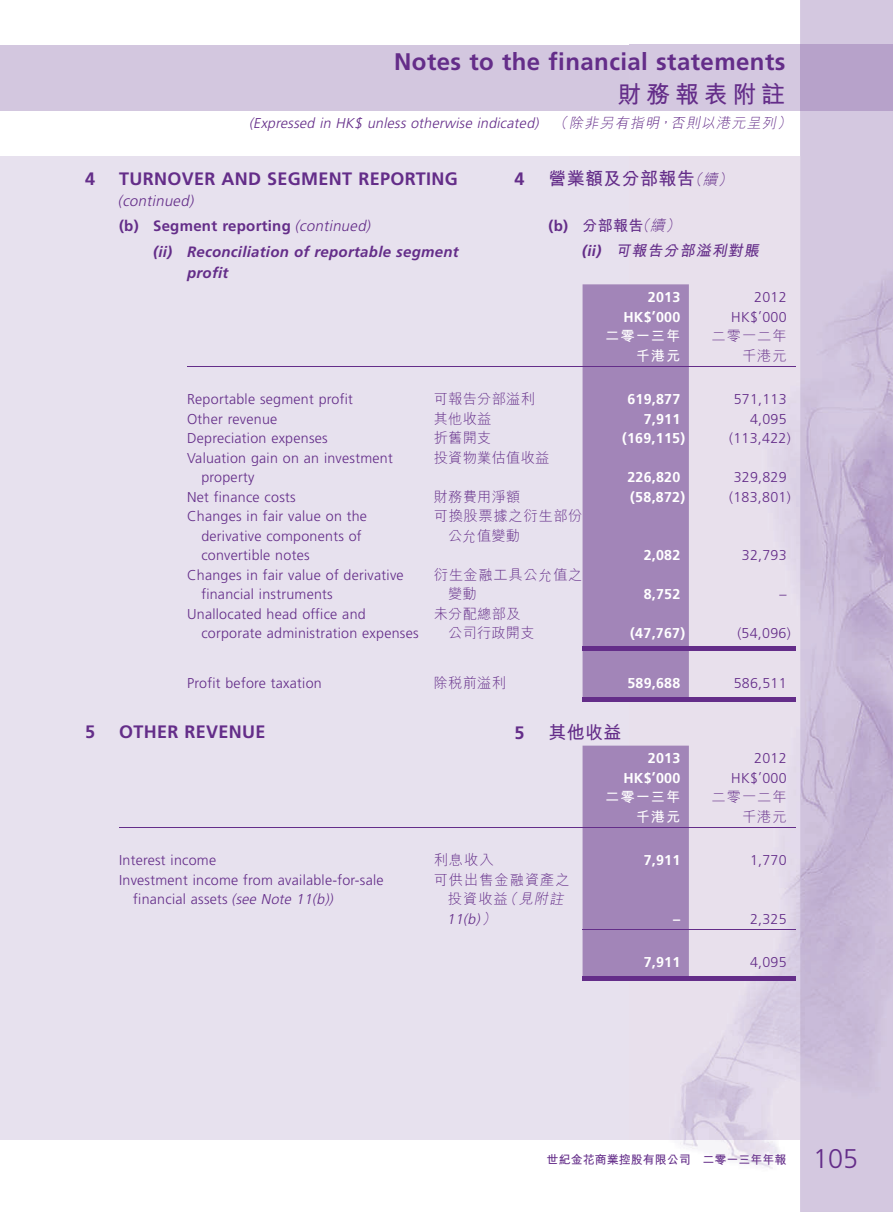
<style>
.page{position:relative;width:893px;height:1212px;background:#fff}
.page>*{position:absolute;margin:0;border:0;box-sizing:border-box;transform-origin:0 0}
.t1{font:300 27px "Frutiger LT Std";color:#642d89}
.t2{font:700 24px "Frutiger LT Std";letter-spacing:.02em;color:#642d89}
.t3{font:24px "M Hei HK Bold E Ten B5 H";letter-spacing:.2em;color:#642d89}
.t4{font:700 18px "Frutiger LT Std";letter-spacing:.02em;color:#642d89}
.t5{font:18px "M Hei HK Bold E Ten B5 H";letter-spacing:.015em;color:#642d89}
.t6{font:italic 700 15px "Frutiger LT Std";letter-spacing:.02em;color:#642d89}
.t7{font:700 15px "Frutiger LT Std";letter-spacing:.02em;color:#642d89}
.t8{font:italic 15px/25.2px "M Hei HK Bold E Ten B5 H";color:#642d89}
.t9{font:italic 300 15px "Frutiger LT Std";color:#642d89}
.t10{font:300 14.25px/19.5px "Frutiger LT Std";letter-spacing:.02em;color:#642d89}
.t11{font:700 14.25px "Frutiger LT Std";letter-spacing:.02em;color:#fff}
.t12{font:14.25px/19.5px "M Hei HK Light E Ten B5 H";letter-spacing:.05em;color:#642d89}
.t13{font:italic 300 14.25px "Frutiger LT Std";color:#642d89}
.t14{font:14.25px/19.5px "M Hei HK Light E Ten B5 H";letter-spacing:.015em;color:#642d89}
.t15{font:14.25px/19.5px "M Hei HK Light E Ten B5 H";letter-spacing:.07em;color:#642d89;text-align:right}
.t16{font:14.25px "M Hei HK Bold E Ten B5 H";letter-spacing:.07em;color:#fff}
.t17{font:12px "M Hei HK Bold E Ten B5 H";color:#642d89}
.s1{font-family:"M Hei HK Light E Ten B5 H";font-weight:400}
.s2{font-weight:300;font-style:italic}
.s3{font-family:"M Hei HK Light E Ten B5 H";font-style:italic;font-size:15px}
.s4{font-family:"Frutiger LT Std";font-weight:700;font-style:normal}
.s5{font-style:normal}
.s6{font-family:"M Hei HK Light E Ten B5 H"}
.s7{font-family:"Frutiger LT Std";font-weight:700}
.s8{font-style:italic}
</style>
<div class="page">
<div style="left:0;top:156px;width:800px;height:984px;background:#e7e1ee"></div>
<div style="left:0;top:45px;width:630px;height:66px;background:#d3c7df"></div>
<img style="left:768px;top:1140px;width:12px;height:29px">
<img style="left:680px;top:1140px;width:88px;height:27px">
<img style="left:630px;top:366px;width:170px;height:774px">
<img style="left:800px;top:0;width:93px;height:1212px">
<img style="left:630px;top:45px;width:263px;height:66px">
<div style="left:583px;top:284px;width:106px;height:413px;background:#a285b8"></div>
<hr style="left:187px;top:366px;width:238px;height:1px;background:#642d89">
<hr style="left:425px;top:366px;width:158px;height:1px;background:#642d89">
<hr style="left:583px;top:366px;width:106px;height:1px;background:#642d89">
<hr style="left:689px;top:366px;width:106px;height:1px;background:#642d89">
<hr style="left:583px;top:647px;width:106px;height:4px;background:#642d89">
<hr style="left:689px;top:647px;width:106px;height:4px;background:#642d89">
<hr style="left:583px;top:697px;width:106px;height:4px;background:#642d89">
<hr style="left:689px;top:697px;width:106px;height:4px;background:#642d89">
<div style="left:583px;top:746px;width:106px;height:230px;background:#a285b8"></div>
<hr style="left:119px;top:827px;width:306px;height:1px;background:#642d89">
<hr style="left:425px;top:827px;width:158px;height:1px;background:#642d89">
<hr style="left:583px;top:827px;width:106px;height:1px;background:#642d89">
<hr style="left:689px;top:827px;width:106px;height:1px;background:#642d89">
<hr style="left:583px;top:929px;width:106px;height:1px;background:#642d89">
<hr style="left:689px;top:929px;width:106px;height:1px;background:#642d89">
<hr style="left:583px;top:976px;width:106px;height:4px;background:#642d89">
<hr style="left:689px;top:976px;width:106px;height:4px;background:#642d89">
<h2 class="t2" style="left:394px;top:48px;width:393px">Notes to the financial statements</h2>
<h2 class="t3" style="left:617px;top:85px;width:169px">財務報表附註</h2>
<p class="t13" style="left:249px;top:115px;width:546px">(Expressed in HK$ unless otherwise indicated) <span class="s1">（除非另有指明，否則以港元呈列）</span></p>
<p class="t4" style="left:85px;top:168px;width:12px">4</p>
<p class="t4" style="left:119px;top:168px;width:340px">TURNOVER AND SEGMENT REPORTING</p>
<p class="t9" style="left:118px;top:192px;width:80px">(continued)</p>
<p class="t7" style="left:119px;top:217px;width:256px">(b) Segment reporting <span class="s2">(continued)</span></p>
<p class="t6" style="left:153px;top:242px;width:307px">(ii) Reconciliation of reportable segment</p>
<p class="t6" style="left:187px;top:263px;width:43px">profit</p>
<p class="t4" style="left:514px;top:168px;width:12px">4</p>
<p class="t5" style="left:549px;top:171px;width:188px">營業額及分部報告<span class="s3">（續）</span></p>
<p class="t8" style="left:582px;top:215px;width:181px;text-indent:-33px"><span class="s4">(b)</span> <span class="s5">分部報告</span><span class="s6">（續）<br></span><span class="s7">(ii)</span> 可報告分部溢利對賬</p>
<p class="t11" style="left:648px;top:289px;width:34px">2013</p>
<p class="t10" style="left:754px;top:289px;width:34px">2012</p>
<p class="t11" style="left:623px;top:308px;width:58px">HK$’000</p>
<p class="t10" style="left:731px;top:308px;width:57px">HK$’000</p>
<p class="t16" style="left:605px;top:330px;width:77px">二零一三年</p>
<p class="t12" style="left:712px;top:328px;width:77px">二零一二年</p>
<p class="t16" style="left:636px;top:350px;width:46px">千港元</p>
<p class="t12" style="left:742px;top:347px;width:46px">千港元</p>
<p class="t10" style="left:187px;top:391px;width:167px">Reportable segment profit</p>
<p class="t14" style="left:434px;top:391px;width:103px">可報告分部溢利</p>
<p class="t11" style="left:627px;top:391px;width:55px">619,877</p>
<p class="t10" style="left:734px;top:391px;width:55px">571,113</p>
<p class="t10" style="left:187px;top:410px;width:92px">Other revenue</p>
<p class="t12" style="left:434px;top:410px;width:59px">其他收益</p>
<p class="t11" style="left:644px;top:410px;width:38px">7,911</p>
<p class="t10" style="left:750px;top:410px;width:38px">4,095</p>
<p class="t10" style="left:187px;top:430px;width:142px">Depreciation expenses</p>
<p class="t12" style="left:434px;top:430px;width:59px">折舊開支</p>
<p class="t11" style="left:622px;top:430px;width:65px">(169,115)</p>
<p class="t10" style="left:729px;top:430px;width:63px">(113,422)</p>
<p class="t10" style="left:201px;top:449px;width:193px;text-indent:-14px">Valuation gain on an investment property</p>
<p class="t14" style="left:434px;top:449px;width:117px">投資物業估值收益</p>
<p class="t11" style="left:627px;top:469px;width:55px">226,820</p>
<p class="t10" style="left:734px;top:469px;width:55px">329,829</p>
<p class="t10" style="left:187px;top:488px;width:110px">Net finance costs</p>
<p class="t12" style="left:434px;top:488px;width:88px">財務費用淨額</p>
<p class="t11" style="left:630px;top:488px;width:56px">(58,872)</p>
<p class="t10" style="left:729px;top:488px;width:63px">(183,801)</p>
<p class="t10" style="left:201px;top:508px;width:167px;text-indent:-14px">Changes in fair value on the derivative components of convertible notes</p>
<p class="t12" style="left:448px;top:508px;width:136px;text-indent:-14px">可換股票據之衍生部份公允值變動</p>
<p class="t11" style="left:644px;top:547px;width:38px">2,082</p>
<p class="t10" style="left:742px;top:547px;width:46px">32,793</p>
<p class="t10" style="left:201px;top:566px;width:204px;text-indent:-14px">Changes in fair value of derivative financial instruments</p>
<p class="t12" style="left:448px;top:566px;width:136px;text-indent:-14px">衍生金融工具公允值之變動</p>
<p class="t10" style="left:201px;top:605px;width:219px;text-indent:-14px">Unallocated head office and corporate administration expenses</p>
<p class="t14" style="left:448px;top:605px;width:88px;text-indent:-14px">未分配總部及公司行政開支</p>
<p class="t11" style="left:644px;top:586px;width:38px">8,752</p>
<p class="t10" style="left:780px;top:586px;width:9px">–</p>
<p class="t11" style="left:630px;top:625px;width:56px">(47,767)</p>
<p class="t10" style="left:737px;top:625px;width:55px">(54,096)</p>
<p class="t10" style="left:187px;top:675px;width:136px">Profit before taxation</p>
<p class="t12" style="left:434px;top:675px;width:74px">除稅前溢利</p>
<p class="t11" style="left:627px;top:675px;width:55px">589,688</p>
<p class="t10" style="left:734px;top:675px;width:55px">586,511</p>
<p class="t4" style="left:85px;top:721px;width:12px">5</p>
<p class="t4" style="left:119px;top:721px;width:148px">OTHER REVENUE</p>
<p class="t4" style="left:514px;top:722px;width:12px">5</p>
<p class="t5" style="left:549px;top:725px;width:74px">其他收益</p>
<p class="t11" style="left:648px;top:750px;width:34px">2013</p>
<p class="t10" style="left:754px;top:750px;width:34px">2012</p>
<p class="t11" style="left:623px;top:769px;width:58px">HK$’000</p>
<p class="t10" style="left:731px;top:770px;width:57px">HK$’000</p>
<p class="t16" style="left:605px;top:791px;width:77px">二零一三年</p>
<p class="t12" style="left:712px;top:789px;width:77px">二零一二年</p>
<p class="t16" style="left:636px;top:811px;width:46px">千港元</p>
<p class="t12" style="left:742px;top:809px;width:46px">千港元</p>
<p class="t10" style="left:119px;top:852px;width:99px">Interest income</p>
<p class="t12" style="left:434px;top:852px;width:61px">利息收入</p>
<p class="t11" style="left:644px;top:852px;width:38px">7,911</p>
<p class="t10" style="left:750px;top:852px;width:38px">1,770</p>
<p class="t10" style="left:133px;top:872px;width:252px;text-indent:-14px">Investment income from available-for-sale financial assets <span class="s8">(see Note 11(b))</span></p>
<p class="t15" style="left:434px;top:872px;width:138px">可供出售金融資產之投資收益<span class="s8">（見附註</span></p>
<p class="t13" style="left:447px;top:910px;width:53px">11(b)<span class="s1">）</span></p>
<p class="t11" style="left:673px;top:910px;width:9px">–</p>
<p class="t10" style="left:750px;top:911px;width:38px">2,325</p>
<p class="t11" style="left:644px;top:954px;width:38px">7,911</p>
<p class="t10" style="left:750px;top:954px;width:38px">4,095</p>
<p class="t17" style="left:547px;top:1154px;width:241px">世紀金花商業控股有限公司 二零一三年年報</p>
<h1 class="t1" style="left:813px;top:1143px;width:47px">105</h1>
</div>
